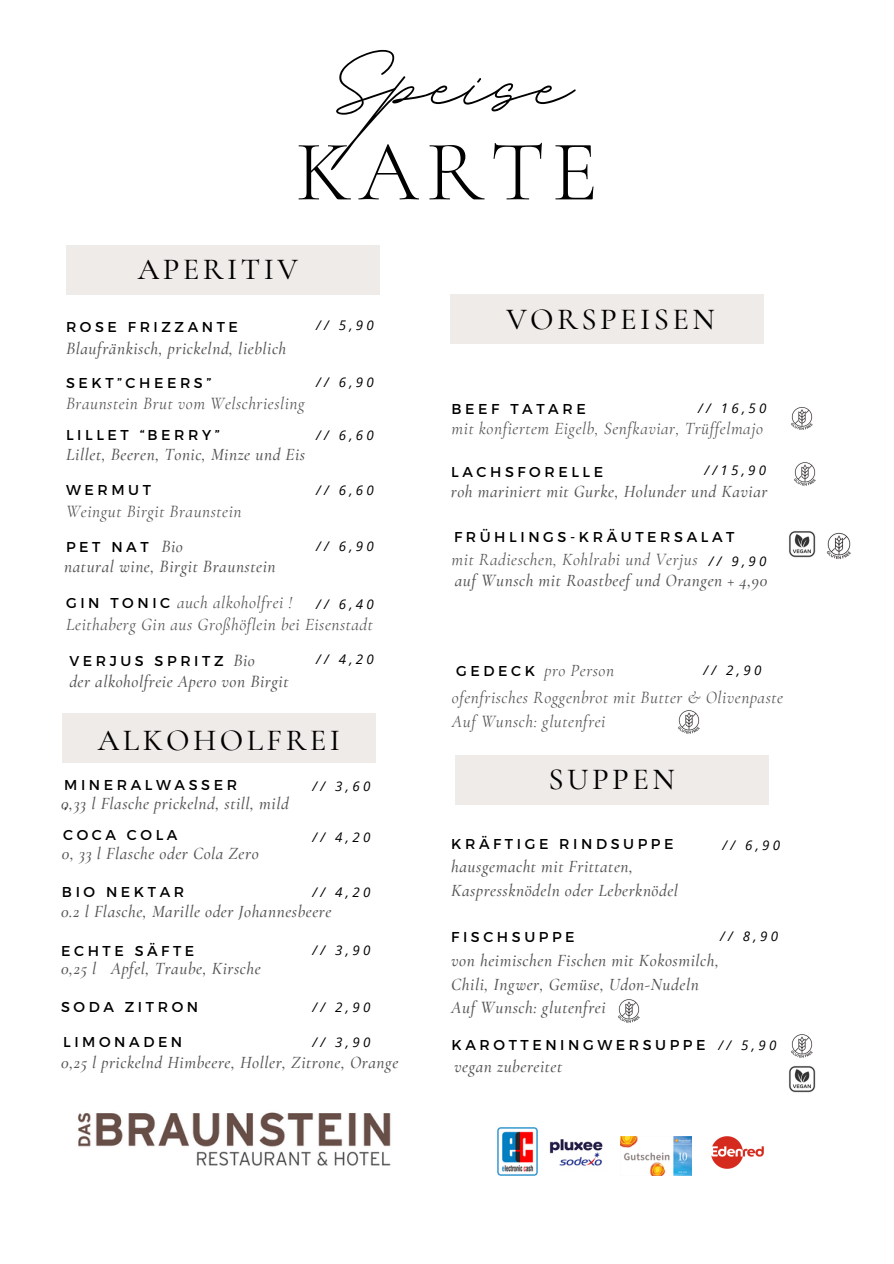
<style>
.page{position:relative;width:894px;height:1264px;background:#fff}
.page>*{position:absolute;margin:0;border:0;box-sizing:border-box;transform-origin:0 0}
.t1{font:162.45px "BD Script";color:#000}
.t2{font:300 86.55px "Cormorant Garamond";letter-spacing:.08em;color:#000}
.t3{font:500 30.6px "Cormorant Garamond";letter-spacing:.11em;color:#000}
.t4{font:italic 500 17.25px/23.4px "Cormorant Garamond";letter-spacing:.03em;color:#545454}
.t5{font:italic 17.25px/23.4px "Cormorant Garamond";letter-spacing:.03em;color:#545454}
.t6{font:14.25px "Montserrat";letter-spacing:.25em;color:#000}
.t7{font:italic 13.35px "Open Sans";letter-spacing:.25em;color:#000}
</style>
<div class="page">
<div style="left:66px;top:246px;width:314px;height:49px;background:#efebe8"></div>
<div style="left:62px;top:713px;width:314px;height:49px;background:#efebe8"></div>
<div style="left:450px;top:294px;width:313px;height:49px;background:#efebe8"></div>
<div style="left:454px;top:755px;width:314px;height:49px;background:#efebe8"></div>
<img style="left:826px;top:532px;width:25px;height:27px">
<img style="left:678px;top:710px;width:22px;height:24px">
<img style="left:618px;top:999px;width:22px;height:24px">
<img style="left:789px;top:531px;width:27px;height:27px">
<img style="left:791px;top:1034px;width:22px;height:24px">
<img style="left:789px;top:1066px;width:27px;height:27px">
<img style="left:497px;top:1127px;width:41px;height:48px">
<img style="left:549px;top:1139px;width:54px;height:27px">
<img style="left:620px;top:1136px;width:71px;height:39px">
<img style="left:711px;top:1136px;width:53px;height:33px">
<img style="left:794px;top:462px;width:22px;height:24px">
<img style="left:77px;top:1112px;width:314px;height:54px">
<img style="left:791px;top:407px;width:22px;height:23px">
<p class="t1" style="left:331px;top:-24px;width:241px">Speise</p>
<p class="t2" style="left:295px;top:119px;width:304px">KARTE</p>
<p class="t3" style="left:138px;top:251px;width:161px">APERITIV</p>
<p class="t6" style="left:66px;top:318px;width:173px">ROSE FRIZZANTE</p>
<p class="t4" style="left:66px;top:336px;width:222px">Blaufränkisch, prickelnd, lieblich</p>
<h4 class="t7" style="left:316px;top:316px;width:59px">// 5,90</h4>
<p class="t6" style="left:66px;top:374px;width:147px">SEKT”CHEERS”</p>
<h4 class="t5" style="left:66px;top:391px;width:240px">Braunstein Brut vom Welschriesling</h4>
<h3 class="t6" style="left:66px;top:425px;width:155px">LILLET “BERRY”</h3>
<p class="t4" style="left:66px;top:443px;width:240px">Lillet, Beeren, Tonic, Minze und Eis</p>
<p class="t7" style="left:316px;top:372px;width:59px">// 6,90</p>
<h5 class="t7" style="left:316px;top:425px;width:59px">// 6,60</h5>
<p class="t6" style="left:66px;top:481px;width:86px">WERMUT</p>
<p class="t5" style="left:66px;top:499px;width:177px">Weingut Birgit Braunstein</p>
<h4 class="t7" style="left:316px;top:480px;width:59px">// 6,60</h4>
<p class="t4" style="left:161px;top:535px;width:23px">Bio</p>
<p class="t6" style="left:66px;top:537px;width:84px">PET NAT</p>
<p class="t4" style="left:64px;top:555px;width:213px">natural wine, Birgit Braunstein</p>
<h5 class="t7" style="left:316px;top:536px;width:59px">// 6,90</h5>
<h4 class="t5" style="left:177px;top:590px;width:117px">auch alkoholfrei !</h4>
<p class="t6" style="left:66px;top:593px;width:106px">GIN TONIC</p>
<p class="t5" style="left:66px;top:612px;width:308px">Leithaberg Gin aus Großhöflein bei Eisenstadt</p>
<h4 class="t7" style="left:316px;top:594px;width:59px">// 6,40</h4>
<p class="t4" style="left:233px;top:648px;width:23px">Bio</p>
<p class="t6" style="left:69px;top:651px;width:156px">VERJUS SPRITZ</p>
<p class="t4" style="left:69px;top:670px;width:221px">der alkoholfreie Apero von Birgit</p>
<h4 class="t7" style="left:316px;top:649px;width:59px">// 4,20</h4>
<h4 class="t3" style="left:98px;top:721px;width:244px">ALKOHOLFREI</h4>
<h5 class="t6" style="left:64px;top:775px;width:174px">MINERALWASSER</h5>
<p class="t4" style="left:61px;top:791px;width:229px">0,33 l Flasche prickelnd, still, mild</p>
<h5 class="t6" style="left:64px;top:794px;width:5px">,</h5>
<p class="t6" style="left:63px;top:825px;width:116px">COCA COLA</p>
<h4 class="t4" style="left:62px;top:841px;width:198px">0, 33 l Flasche oder Cola Zero</h4>
<p class="t7" style="left:312px;top:777px;width:59px">// 3,60</p>
<p class="t7" style="left:312px;top:827px;width:59px">// 4,20</p>
<p class="t6" style="left:62px;top:883px;width:124px">BIO NEKTAR</p>
<p class="t4" style="left:61px;top:899px;width:272px">0.2 l Flasche, Marille oder Johannesbeere</p>
<h4 class="t6" style="left:61px;top:941px;width:135px">ECHTE SÄFTE</h4>
<h5 class="t4" style="left:61px;top:957px;width:201px">0,25 l Apfel, Traube, Kirsche</h5>
<p class="t7" style="left:312px;top:883px;width:59px">// 4,20</p>
<p class="t7" style="left:312px;top:940px;width:59px">// 3,90</p>
<h5 class="t6" style="left:61px;top:997px;width:138px">SODA ZITRON</h5>
<h5 class="t7" style="left:312px;top:997px;width:59px">// 2,90</h5>
<p class="t6" style="left:63px;top:1032px;width:121px">LIMONADEN</p>
<p class="t4" style="left:61px;top:1050px;width:338px">0,25 l prickelnd Himbeere, Holler, Zitrone, Orange</p>
<h5 class="t7" style="left:312px;top:1033px;width:59px">// 3,90</h5>
<p class="t3" style="left:506px;top:300px;width:210px">VORSPEISEN</p>
<p class="t6" style="left:451px;top:400px;width:135px">BEEF TATARE</p>
<p class="t7" style="left:697px;top:399px;width:70px">// 16,50</p>
<h3 class="t5" style="left:451px;top:416px;width:313px">mit konfiertem Eigelb, Senfkaviar, Trüffelmajo</h3>
<h4 class="t7" style="left:704px;top:461px;width:63px">//15,90</h4>
<h5 class="t6" style="left:451px;top:462px;width:153px">LACHSFORELLE</h5>
<p class="t4" style="left:451px;top:480px;width:318px">roh mariniert mit Gurke, Holunder und Kaviar</p>
<p class="t6" style="left:454px;top:527px;width:282px">FRÜHLINGS-KRÄUTERSALAT</p>
<p class="t5" style="left:451px;top:547px;width:247px">mit Radieschen, Kohlrabi und Verjus</p>
<p class="t7" style="left:708px;top:551px;width:59px">// 9,90</p>
<p class="t4" style="left:454px;top:568px;width:314px">auf Wunsch mit Roastbeef und Orangen + 4,90</p>
<p class="t5" style="left:544px;top:658px;width:71px">pro Person</p>
<p class="t6" style="left:456px;top:661px;width:80px">GEDECK</p>
<h3 class="t7" style="left:703px;top:661px;width:59px">// 2,90</h3>
<h2 class="t5" style="left:452px;top:686px;width:332px">ofenfrisches Roggenbrot mit Butter &amp; Olivenpaste<br>Auf Wunsch: glutenfrei</h2>
<h4 class="t3" style="left:548px;top:760px;width:127px">SUPPEN</h4>
<p class="t6" style="left:451px;top:834px;width:224px">KRÄFTIGE RINDSUPPE</p>
<p class="t4" style="left:451px;top:854px;width:228px">hausgemacht mit Frittaten,<br>Kaspressknödeln oder Leberknödel</p>
<h4 class="t6" style="left:451px;top:927px;width:125px">FISCHSUPPE</h4>
<h3 class="t7" style="left:722px;top:835px;width:59px">// 6,90</h3>
<p class="t7" style="left:720px;top:926px;width:59px">// 8,90</p>
<h1 class="t4" style="left:451px;top:949px;width:269px">von heimischen Fischen mit Kokosmilch,<br>Chili, Ingwer, Gemüse, Udon-Nudeln<br>Auf Wunsch: glutenfrei</h1>
<p class="t6" style="left:451px;top:1035px;width:255px">KAROTTENINGWERSUPPE</p>
<h4 class="t7" style="left:718px;top:1035px;width:59px">// 5,90</h4>
<h4 class="t4" style="left:454px;top:1055px;width:110px">vegan zubereitet</h4>
</div>
